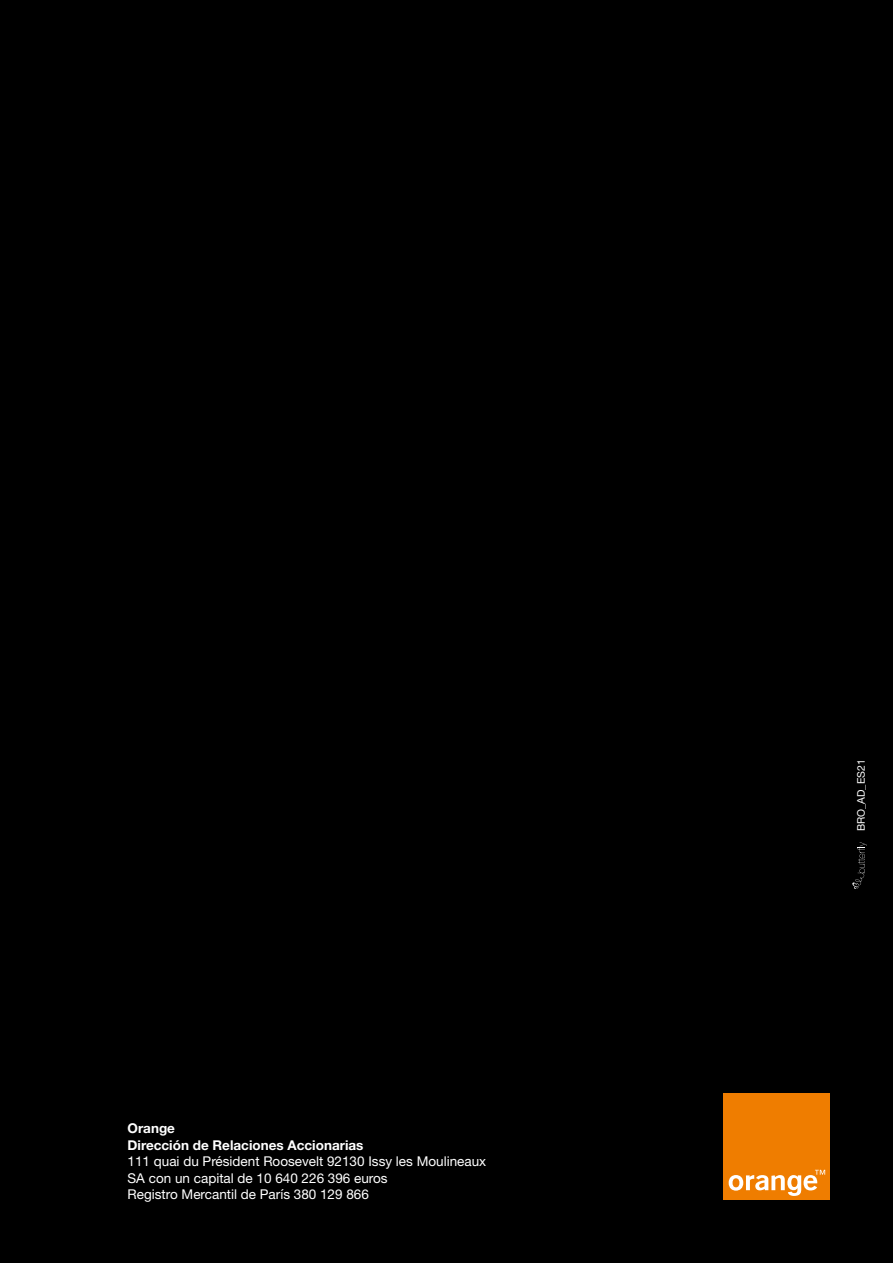
<style>
.page{position:relative;width:893px;height:1263px;background:#000}
.page>*{position:absolute;margin:0;border:0;box-sizing:border-box;transform-origin:0 0}
.t1{font:13.5px/16.5px "Helvetica Neue LT Std";color:#fff}
.t2{font:700 13.5px/16.5px "Helvetica Neue LT Std";color:#fff}
.t3{font:10.5px "Helvetica Neue LT Std";color:#fff}
</style>
<div class="page">
<svg style="left:852px;top:842px;width:15px;height:47px"></svg>
<div style="left:723px;top:1093px;width:106px;height:106px;background:#ef7d00"></div>
<svg style="left:729px;top:1170px;width:96px;height:26px"></svg>
<p class="t2" style="left:128px;top:1120px;width:237px">Orange<br>Dirección de Relaciones Accionarias</p>
<p class="t1" style="left:128px;top:1153px;width:360px">111 quai du Président Roosevelt 92130 Issy les Moulineaux<br>SA con un capital de 10 640 226 396 euros<br>Registro Mercantil de París 380 129 866</p>
<p class="t3" style="left:855px;top:831px;width:73px;rotate:-90deg">BRO_AD_ES21</p>
</div>
